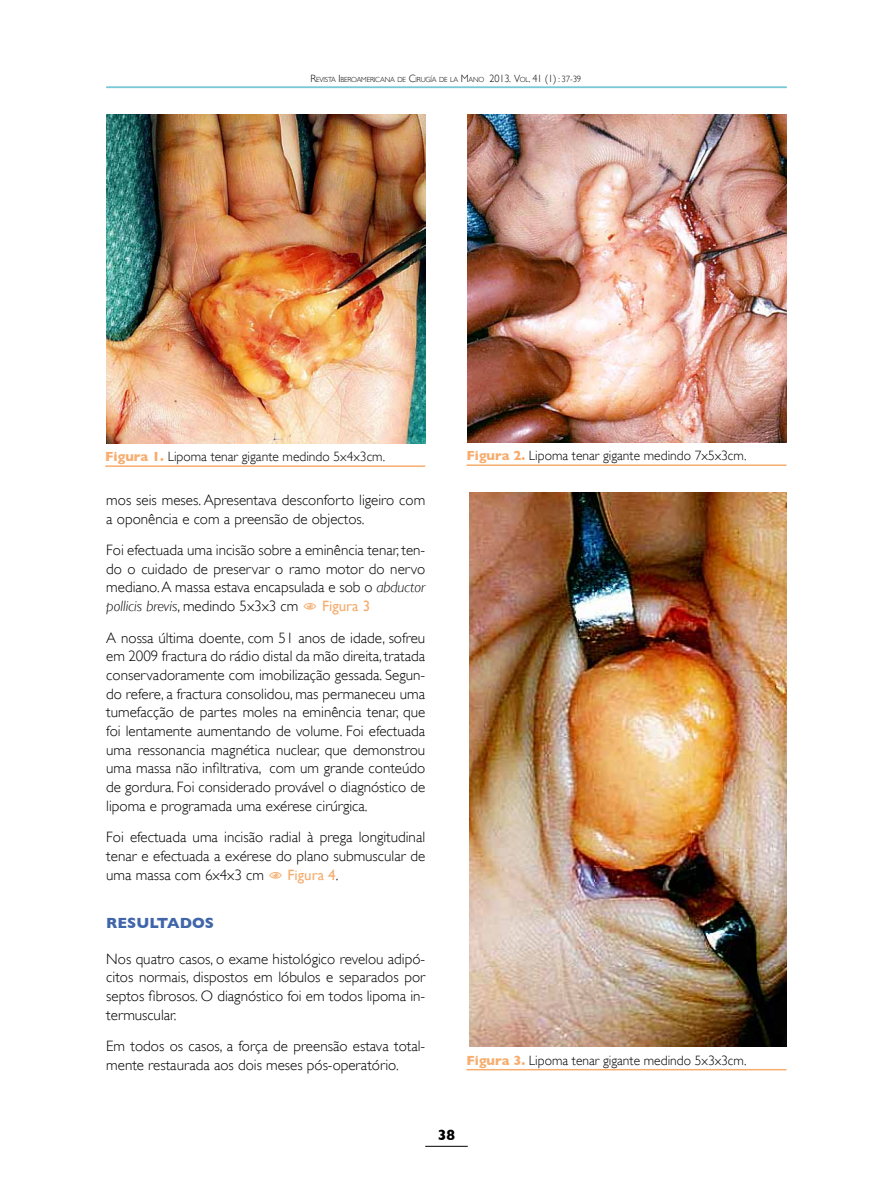
<style>
.page{position:relative;width:893px;height:1191px;background:#fff}
.page>*{position:absolute;margin:0;border:0;box-sizing:border-box;transform-origin:0 0}
.PÁRRAFO{font:300 15px/18.8px "Gill Sans";color:#000;text-align:justify}
.PÁRRAFO-2{font:15px "Gill Sans";color:#f6ad6e}
.ENUNCIADO_PÁRRAFO_AZ{font:700 15px "Gill Sans";color:#4066aa}
.t1{font:700 15px "Gill Sans";color:#000}
.PIE_FIGURAS{font:300 13.5px "Gill Sans";color:#000}
.d-Títulos{font:300 7.35px "Gill Sans";letter-spacing:-.02em;color:#000}
.s1{font-size:10.5px}
.s2{font-size:9px}
.s3{font-weight:700;color:#f6ad6e}
.s4{font-style:italic}
.s5{font-weight:300;color:#000}
</style>
<div class="page">
<hr style="left:425px;top:1146px;width:43px;height:1px;background:#000">
<hr style="left:106px;top:87px;width:681px;height:1px;background:#77c8d6">
<img style="left:106px;top:115px;width:319px;height:328px">
<img style="left:468px;top:115px;width:319px;height:327px">
<img style="left:469px;top:492px;width:317px;height:554px">
<hr style="left:105px;top:465px;width:320px;height:2px;background:#f6ad6e">
<hr style="left:466px;top:464px;width:320px;height:2px;background:#f6ad6e">
<hr style="left:466px;top:1069px;width:320px;height:1px;background:#f6ad6e">
<p class="d-Títulos" style="left:310px;top:76px;width:272px"><span class="s1">R</span>EVISTA <span class="s1">I</span> BEROAMERICANA DE <span class="s1">C</span>IRUGÍA DE LA <span class="s1">M</span>ANO <span class="s1">2013. V</span>OL<span class="s1">. 41 (1)</span> <span class="s2">: 37-39</span></p>
<p class="PIE_FIGURAS" style="left:105px;top:449px;width:281px"><span class="s3">Figura 1.</span> Lipoma tenar gigante medindo 5x4x3cm.</p>
<p class="PIE_FIGURAS" style="left:466px;top:448px;width:281px"><span class="s3">Figura 2.</span> Lipoma tenar gigante medindo 7x5x3cm.</p>
<p class="PÁRRAFO" style="left:106px;top:490px;width:320px">mos seis meses. Apresentava desconforto ligeiro com a oponência e com a preensão de objectos.</p>
<p class="PÁRRAFO" style="left:106px;top:540px;width:320px">Foi efectuada uma incisão sobre a eminência tenar, ten&shy;do o cuidado de preservar o ramo motor do nervo mediano. A massa estava encapsulada e sob o <span class="s4">abductor pollicis brevis</span>, medindo 5x3x3 cm</p>
<p class="PÁRRAFO-2" style="left:322px;top:597px;width:50px">Figura 3</p>
<p class="PÁRRAFO" style="left:106px;top:628px;width:320px">A nossa última doente, com 51 anos de idade, sofreu em 2009 fractura do rádio distal da mão direita, tratada conservadoramente com imobilização gessada. Segun&shy;do refere, a fractura consolidou, mas permaneceu uma tumefacção de partes moles na eminência tenar, que foi lentamente aumentando de volume. Foi efectuada uma ressonancia magnética nuclear, que demonstrou uma massa não infiltrativa, com um grande conteúdo de gordura. Foi considerado provável o diagnóstico de lipoma e programada uma exérese cirúrgica.</p>
<p class="PÁRRAFO" style="left:106px;top:828px;width:320px">Foi efectuada uma incisão radial à prega longitudinal tenar e efectuada a exérese do plano submuscular de uma massa com 6x4x3 cm</p>
<p class="PÁRRAFO-2" style="left:288px;top:865px;width:52px">Figura 4<span class="s5">.</span></p>
<p class="ENUNCIADO_PÁRRAFO_AZ" style="left:106px;top:914px;width:109px">RESULTADOS</p>
<p class="PÁRRAFO" style="left:106px;top:949px;width:320px">Nos quatro casos, o exame histológico revelou adipó&shy;citos normais, dispostos em lóbulos e separados por septos fibrosos. O diagnóstico foi em todos lipoma in&shy;termuscular.</p>
<p class="PÁRRAFO" style="left:106px;top:1037px;width:320px">Em todos os casos, a força de preensão estava total&shy;mente restaurada aos dois meses pós-operatório.</p>
<p class="PIE_FIGURAS" style="left:466px;top:1052px;width:281px"><span class="s3">Figura 3.</span> Lipoma tenar gigante medindo 5x3x3cm.</p>
<p class="t1" style="left:438px;top:1125px;width:19px">38</p>
</div>
